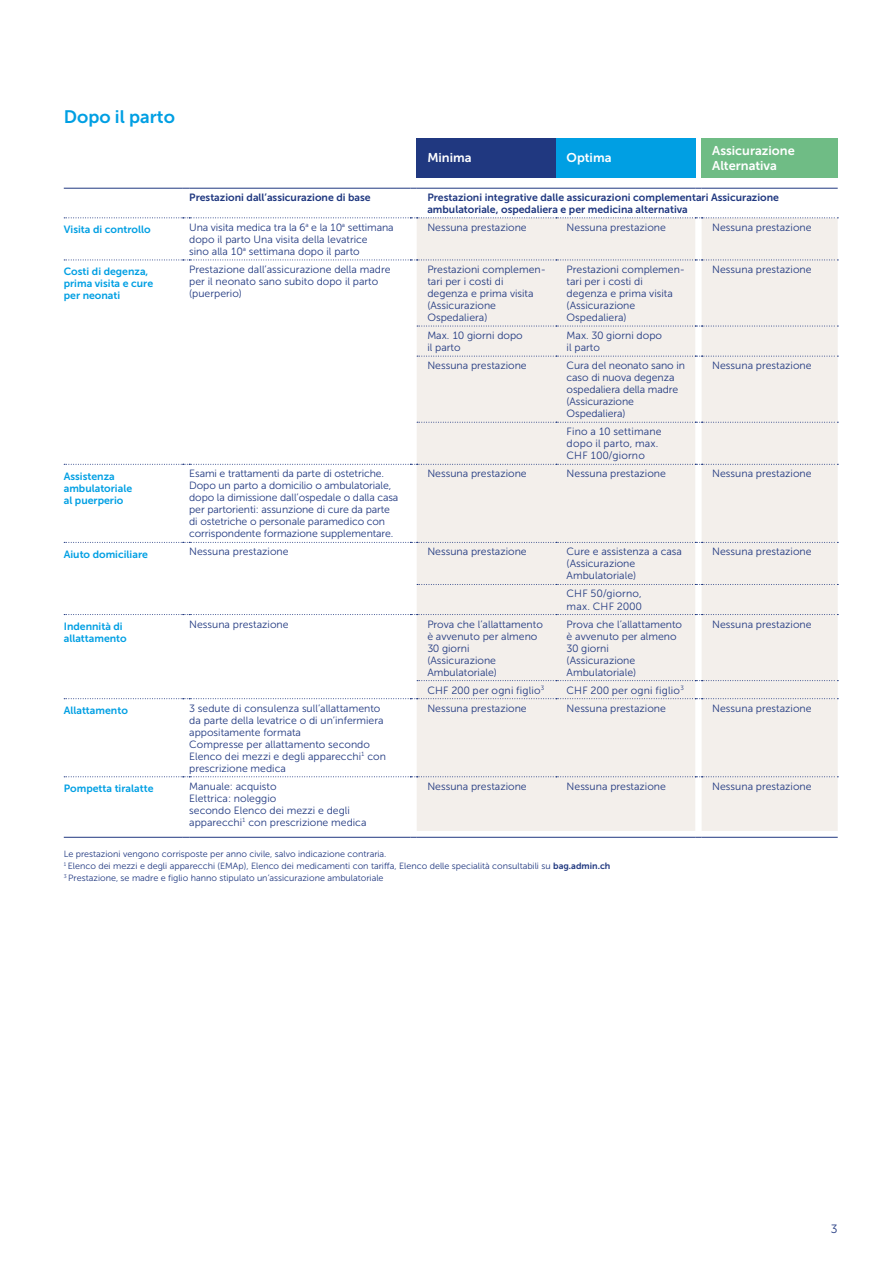
<style>
.page{position:relative;width:893px;height:1263px;background:#fff}
.page>*{position:absolute;margin:0;border:0;box-sizing:border-box;transform-origin:0 0}
.t1{font:18px "Museo Sans 700";color:#009fe3}
.t2{font:12.75px/15px "Museo Sans 700";color:#fff}
.t3{font:12px "Museo Sans 300";color:#203880}
.t4{font:10.5px/12px "Museo Sans 300";color:#203880}
.t5{font:10.5px/12px "Museo Sans 700";color:#009fe3}
.t6{font:10.5px/12px "Museo Sans 700";color:#203880}
.t7{font:10.5px/12px "Museo Sans 300";letter-spacing:.02em;color:#203880}
.t8{font:9px/12px "Museo Sans 300";color:#203880}
.s1{font-family:"Museo Sans 700"}
</style>
<div class="page">
<div style="left:417px;top:138px;width:139px;height:40px;background:#203880"></div>
<div style="left:556px;top:138px;width:139px;height:40px;background:#009fe3"></div>
<div style="left:702px;top:138px;width:136px;height:40px;background:#6fbc85"></div>
<div style="left:417px;top:218px;width:421px;height:613px;background:#f3efeb"></div>
<svg style="left:417px;top:326px;width:421px;height:1px"></svg>
<svg style="left:417px;top:356px;width:421px;height:1px"></svg>
<svg style="left:417px;top:422px;width:421px;height:1px"></svg>
<svg style="left:417px;top:584px;width:421px;height:1px"></svg>
<svg style="left:417px;top:680px;width:421px;height:1px"></svg>
<svg style="left:64px;top:776px;width:774px;height:1px"></svg>
<hr style="left:64px;top:837px;width:119px;height:1px;background:#203880">
<hr style="left:189px;top:837px;width:221px;height:1px;background:#203880">
<hr style="left:417px;top:837px;width:139px;height:1px;background:#203880">
<hr style="left:556px;top:837px;width:139px;height:1px;background:#203880">
<hr style="left:702px;top:837px;width:136px;height:1px;background:#203880">
<svg style="left:64px;top:260px;width:774px;height:1px"></svg>
<svg style="left:64px;top:464px;width:774px;height:1px"></svg>
<svg style="left:64px;top:542px;width:774px;height:1px"></svg>
<svg style="left:64px;top:614px;width:774px;height:1px"></svg>
<svg style="left:64px;top:698px;width:774px;height:1px"></svg>
<hr style="left:64px;top:188px;width:119px;height:1px;background:#203880">
<hr style="left:189px;top:188px;width:221px;height:1px;background:#203880">
<hr style="left:417px;top:188px;width:139px;height:1px;background:#203880">
<hr style="left:556px;top:188px;width:139px;height:1px;background:#203880">
<hr style="left:702px;top:188px;width:136px;height:1px;background:#203880">
<svg style="left:64px;top:217px;width:774px;height:1px"></svg>
<h1 class="t1" style="left:64px;top:106px;width:113px">Dopo il parto</h1>
<p class="t2" style="left:427px;top:150px;width:46px">Minima</p>
<p class="t2" style="left:567px;top:150px;width:46px">Optima</p>
<p class="t2" style="left:712px;top:143px;width:84px">Assicurazione<br>Alternativa</p>
<p class="t6" style="left:189px;top:191px;width:183px">Prestazioni dall’assicurazione di base</p>
<p class="t6" style="left:427px;top:191px;width:353px">Prestazioni integrative dalle assicurazioni complementari Assicurazione ambulatoriale, ospedaliera e per medicina alternativa</p>
<p class="t5" style="left:64px;top:224px;width:88px">Visita di controllo</p>
<p class="t4" style="left:189px;top:221px;width:206px">Una visita medica tra la 6<sup>a</sup> e la 10<sup>a</sup> settimana dopo il parto Una visita della levatrice<br>sino alla 10<sup>a</sup> settimana dopo il parto</p>
<p class="t4" style="left:427px;top:221px;width:101px">Nessuna prestazione</p>
<p class="t4" style="left:567px;top:221px;width:101px">Nessuna prestazione</p>
<p class="t4" style="left:712px;top:221px;width:101px">Nessuna prestazione</p>
<p class="t5" style="left:64px;top:266px;width:91px">Costi di degenza, prima visita e cure per neonati</p>
<p class="t4" style="left:189px;top:263px;width:203px">Prestazione dall’assicurazione della madre per il neonato sano subito dopo il parto (puerperio)</p>
<p class="t4" style="left:427px;top:263px;width:120px">Prestazioni complemen&shy;tari per i costi di degenza e prima visita (Assicurazione<br>Ospedaliera)</p>
<p class="t4" style="left:567px;top:263px;width:120px">Prestazioni complemen&shy;tari per i costi di degenza e prima visita (Assicurazione<br>Ospedaliera)</p>
<p class="t4" style="left:712px;top:263px;width:101px">Nessuna prestazione</p>
<p class="t4" style="left:427px;top:329px;width:97px">Max. 10 giorni dopo il parto</p>
<p class="t4" style="left:567px;top:329px;width:97px">Max. 30 giorni dopo il parto</p>
<p class="t4" style="left:427px;top:360px;width:101px">Nessuna prestazione</p>
<p class="t4" style="left:567px;top:360px;width:120px">Cura del neonato sano in caso di nuova degenza ospedaliera della madre (Assicurazione<br>Ospedaliera)</p>
<p class="t4" style="left:712px;top:360px;width:101px">Nessuna prestazione</p>
<p class="t4" style="left:567px;top:426px;width:97px">Fino a 10 settimane dopo il parto, max.<br>CHF 100/giorno</p>
<p class="t5" style="left:64px;top:470px;width:70px">Assistenza ambulatoriale al puerperio</p>
<p class="t4" style="left:189px;top:468px;width:211px">Esami e trattamenti da parte di ostetriche.<br>Dopo un parto a domicilio o ambulatoriale, dopo la dimissione dall’ospedale o dalla casa per partorienti: assunzione di cure da parte di ostetriche o personale paramedico con corrispondente formazione supplementare.</p>
<p class="t4" style="left:427px;top:468px;width:101px">Nessuna prestazione</p>
<p class="t4" style="left:567px;top:468px;width:101px">Nessuna prestazione</p>
<p class="t4" style="left:712px;top:468px;width:101px">Nessuna prestazione</p>
<p class="t5" style="left:64px;top:548px;width:86px">Aiuto domiciliare</p>
<p class="t4" style="left:189px;top:546px;width:101px">Nessuna prestazione</p>
<p class="t4" style="left:427px;top:546px;width:101px">Nessuna prestazione</p>
<p class="t4" style="left:567px;top:546px;width:117px">Cure e assistenza a casa (Assicurazione<br>Ambulatoriale)</p>
<p class="t4" style="left:712px;top:546px;width:101px">Nessuna prestazione</p>
<p class="t7" style="left:567px;top:588px;width:77px">CHF 50/giorno, max. CHF 2000</p>
<p class="t5" style="left:64px;top:620px;width:65px">Indennità di allattamento</p>
<p class="t4" style="left:189px;top:618px;width:101px">Nessuna prestazione</p>
<p class="t4" style="left:427px;top:618px;width:117px">Prova che l’allattamento è avvenuto per almeno<br>30 giorni<br>(Assicurazione<br>Ambulatoriale)</p>
<p class="t4" style="left:567px;top:618px;width:117px">Prova che l’allattamento è avvenuto per almeno<br>30 giorni<br>(Assicurazione<br>Ambulatoriale)</p>
<p class="t4" style="left:712px;top:618px;width:101px">Nessuna prestazione</p>
<p class="t7" style="left:427px;top:684px;width:118px">CHF 200 per ogni figlio <sup>3</sup></p>
<p class="t7" style="left:567px;top:684px;width:119px">CHF 200 per ogni figlio<sup>3</sup></p>
<p class="t5" style="left:64px;top:705px;width:66px">Allattamento</p>
<p class="t4" style="left:189px;top:702px;width:198px">3 sedute di consulenza sull’allattamento da parte della levatrice o di un’infermiera appositamente formata<br>Compresse per allattamento secondo Elenco dei mezzi e degli apparecchi<sup>1</sup> con prescrizione medica</p>
<p class="t4" style="left:427px;top:702px;width:101px">Nessuna prestazione</p>
<p class="t4" style="left:567px;top:702px;width:101px">Nessuna prestazione</p>
<p class="t4" style="left:712px;top:702px;width:101px">Nessuna prestazione</p>
<p class="t5" style="left:64px;top:783px;width:91px">Pompetta tiralatte</p>
<p class="t4" style="left:189px;top:780px;width:179px">Manuale: acquisto<br>Elettrica: noleggio<br>secondo Elenco dei mezzi e degli apparecchi<sup>1</sup> con prescrizione medica</p>
<p class="t4" style="left:427px;top:780px;width:101px">Nessuna prestazione</p>
<p class="t4" style="left:567px;top:780px;width:101px">Nessuna prestazione</p>
<p class="t4" style="left:712px;top:780px;width:101px">Nessuna prestazione</p>
<p class="t8" style="left:64px;top:848px;width:548px">Le prestazioni vengono corrisposte per anno civile, salvo indicazione contraria.<br><sup>1</sup> Elenco dei mezzi e degli apparecchi (EMAp), Elenco dei medicamenti con tariffa, Elenco delle specialità consultabili su <span class="s1">bag.admin.ch<br></span><sup>3</sup> Prestazione, se madre e figlio hanno stipulato un’assicurazione ambulatoriale</p>
<p class="t3" style="left:831px;top:1222px;width:8px">3</p>
</div>
